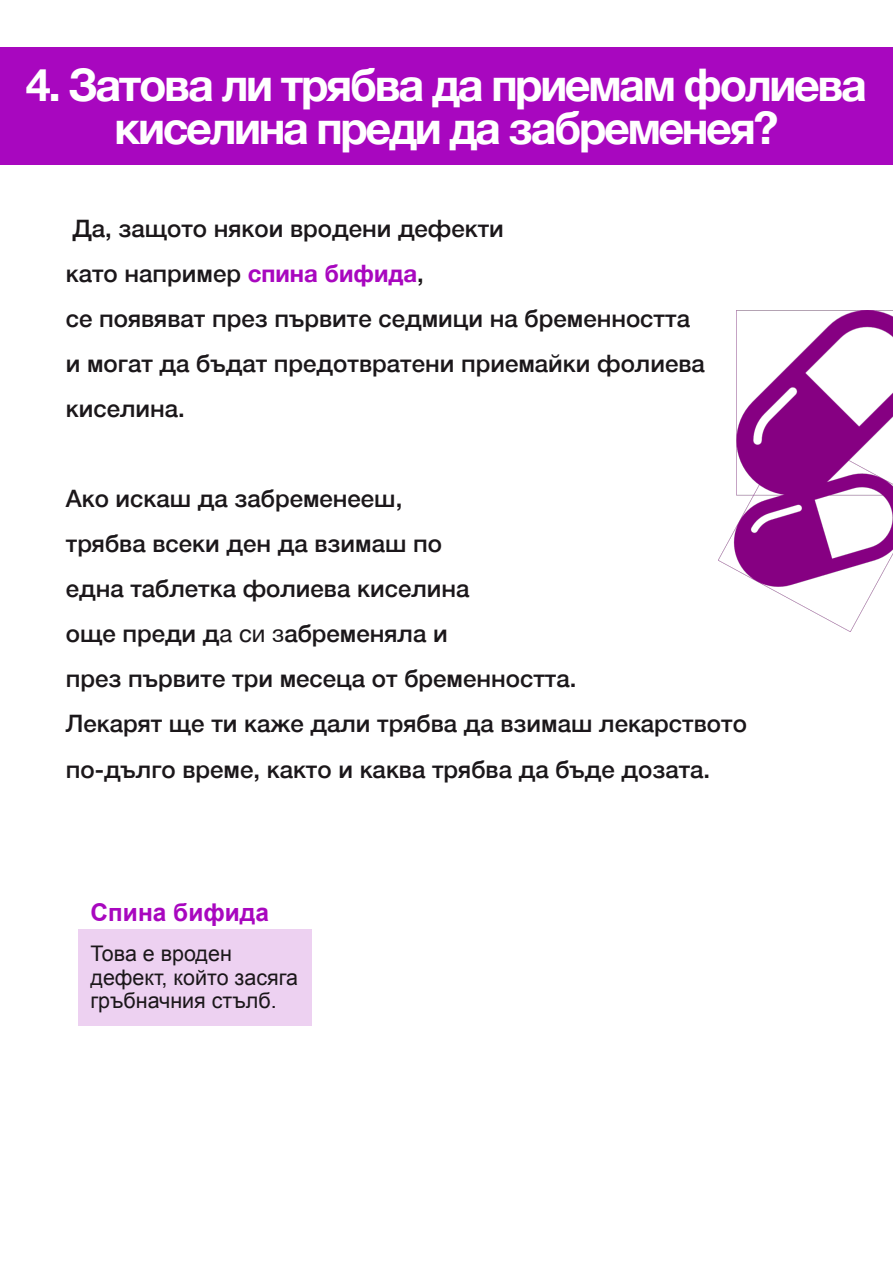
<style>
.page{position:relative;width:893px;height:1263px;background:#fff}
.page>*{position:absolute;margin:0;border:0;box-sizing:border-box;transform-origin:0 0}
.t1{font:700 45px/43px "Helvetica Neue";letter-spacing:-.055em;color:#fff;text-align:center}
.t2{font:700 24.45px "Arial";color:#a807bf}
.t3{font:500 24px/45px "Helvetica Neue";color:#1b171a}
.t4{font:21.45px/24px "Arial";color:#1b171a}
.s1{font-weight:700;color:#a807bf}
.s2{font-weight:400}
</style>
<div class="page">
<div style="left:0;top:48px;width:893px;height:117px;background:#a807bf"></div>
<div style="left:78px;top:930px;width:234px;height:96px;background:#edd1f1"></div>
<img style="left:718px;top:311px;width:175px;height:321px">
<h1 class="t1" style="left:26px;top:62px;width:843px">4. Затова ли трябва да приемам фолиева киселина преди да забременея?</h1>
<p class="t3" style="left:66px;top:206px;width:641px">Да, защото някои вродени дефекти<br>като например <span class="s1">спина бифида</span>,<br>се появяват през първите седмици на бременността и могат да бъдат предотвратени приемайки фолиева киселина.</p>
<p class="t3" style="left:66px;top:476px;width:683px">Ако искаш да забременееш,<br>трябва всеки ден да взимаш по<br>една таблетка фолиева киселина<br>още преди д<span class="s2">а си з</span>абременяла и<br>през първите три месеца от бременността.<br>Лекарят ще ти каже дали трябва да взимаш лекарството по-дълго време, както и каква трябва да бъде дозата.</p>
<p class="t2" style="left:90px;top:903px;width:180px">Спина бифида</p>
<p class="t4" style="left:90px;top:943px;width:209px">Това е вроден дефект, който засяга гръбначния стълб.</p>
</div>
